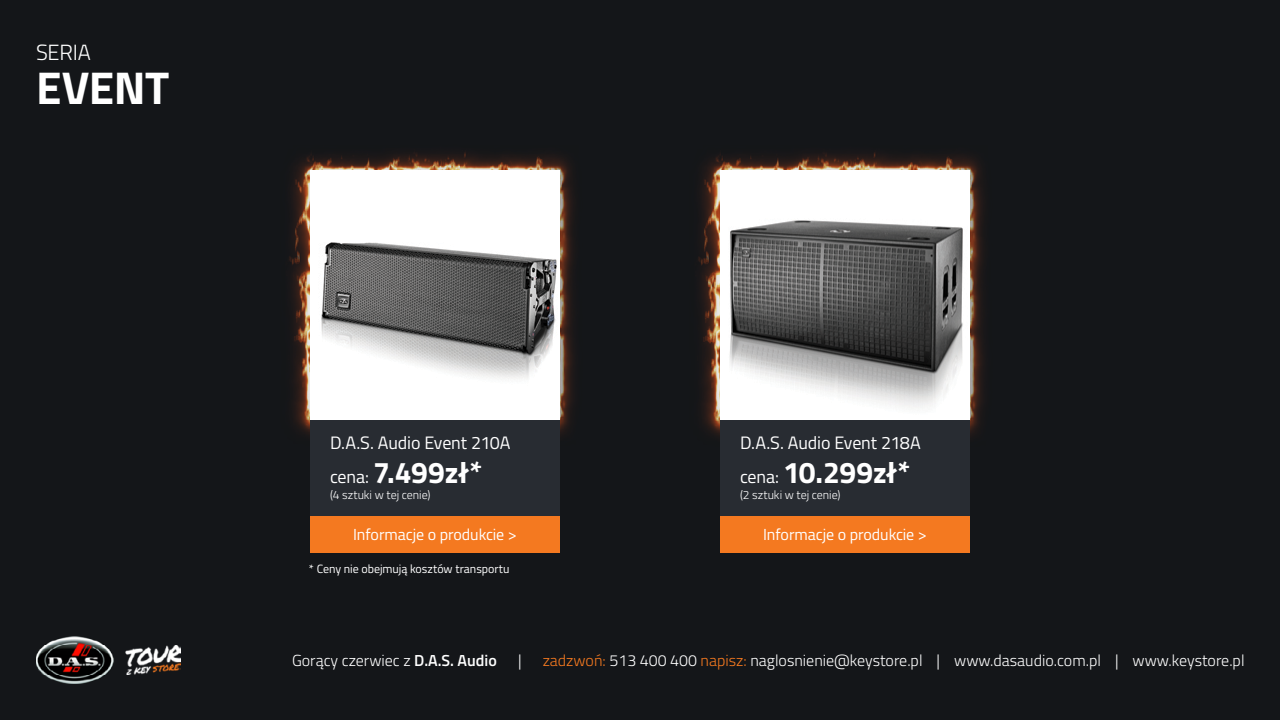
<style>
.page{position:relative;width:1280px;height:720px;background:#141619}
.page>*{position:absolute;margin:0;border:0;box-sizing:border-box;transform-origin:0 0}
.t1{font:700 46px "Titillium";letter-spacing:-.01em;color:#fff}
.t2{font:700 30px "Titillium";letter-spacing:-.01em;color:#fff}
.t3{font:300 22px "Titillium";letter-spacing:-.01em;color:#fff}
.t4{font:18px "Titillium";letter-spacing:-.01em;color:#fff}
.t5{font:300 16px "Titillium";color:#fff}
.t6{font:16px "Titillium";letter-spacing:-.005em;color:#fff}
.t7{font:300 12px "Titillium";letter-spacing:-.005em;color:#fff}
.t8{font:12px "Titillium";letter-spacing:-.005em;color:#fff}
.s1{font-weight:400;font-size:18px}
.s2{font-weight:600}
.s3{color:#f47920}
</style>
<div class="page">
<img style="left:36px;top:637px;width:145px;height:47px">
<img style="left:289px;top:151px;width:285px;height:284px">
<img style="left:310px;top:170px;width:250px;height:250px">
<div style="left:310px;top:420px;width:250px;height:96px;background:#282c32"></div>
<div style="left:310px;top:516px;width:250px;height:37px;background:#f47920"></div>
<img style="left:698px;top:152px;width:286px;height:284px">
<img style="left:720px;top:170px;width:250px;height:250px">
<div style="left:720px;top:420px;width:250px;height:96px;background:#282c32"></div>
<div style="left:720px;top:516px;width:250px;height:37px;background:#f47920"></div>
<h3 class="t3" style="left:36px;top:36px;width:56px">SERIA</h3>
<h1 class="t1" style="left:36px;top:53px;width:135px">EVENT</h1>
<p class="t4" style="left:330px;top:429px;width:182px">D.A.S. Audio Event 210A</p>
<h2 class="t2" style="left:330px;top:449px;width:154px"><span class="s1">cena:</span> 7.499zł*</h2>
<p class="t7" style="left:330px;top:486px;width:102px">(4 sztuki w tej cenie)</p>
<p class="t6" style="left:353px;top:523px;width:165px">Informacje o produkcie &gt;</p>
<p class="t8" style="left:309px;top:560px;width:202px">* Ceny nie obejmują kosztów transportu</p>
<p class="t4" style="left:740px;top:429px;width:182px">D.A.S. Audio Event 218A</p>
<h2 class="t2" style="left:740px;top:449px;width:172px"><span class="s1">cena:</span> 10.299zł*</h2>
<p class="t7" style="left:740px;top:486px;width:102px">(2 sztuki w tej cenie)</p>
<p class="t6" style="left:763px;top:523px;width:165px">Informacje o produkcie &gt;</p>
<p class="t5" style="left:292px;top:649px;width:206px">Gorący czerwiec z <span class="s2">D.A.S. Audio</span></p>
<p class="t5" style="left:518px;top:649px;width:5px">|</p>
<p class="t5" style="left:543px;top:649px;width:703px"><span class="s3">zadzwoń:</span> 513 400 400 <span class="s3">napisz:</span> naglosnienie@keystore.pl | www.dasaudio.com.pl | www.keystore.pl</p>
</div>
